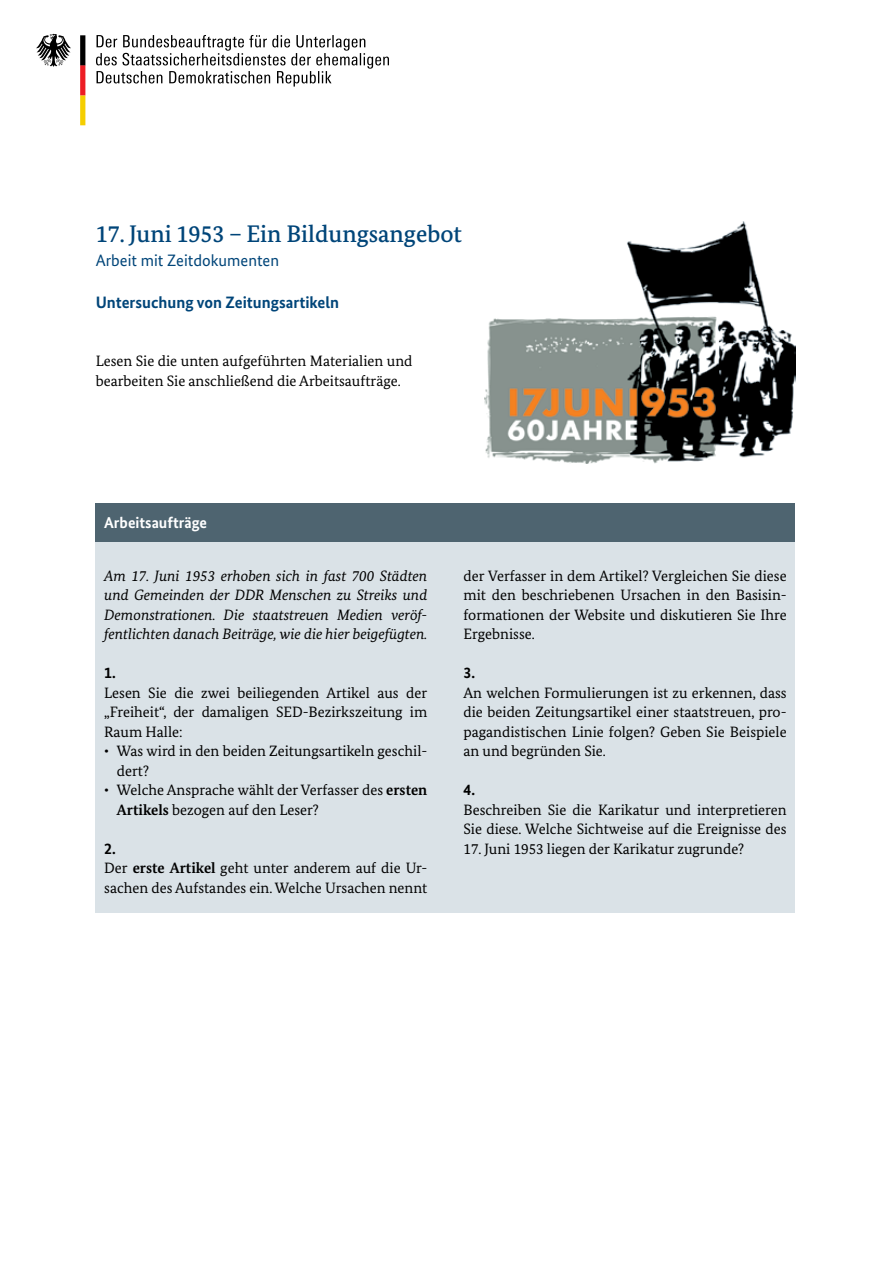
<style>
.page{position:relative;width:893px;height:1263px;background:#fff}
.page>*{position:absolute;margin:0;border:0;box-sizing:border-box;transform-origin:0 0}
.t1{font:500 24px "Bundes Serif";color:#004579}
.t2{font:700 16.5px "Bundes Sans";color:#004579}
.t3{font:16.5px "Bundes Sans";color:#004579}
.t4{font:700 15.75px "Bundes Sans";color:#fff}
.Zwischenüberschrift{font:700 15.75px "Bundes Sans";color:#000}
.Absatzformat_1{font:15px/19.5px "Bundes Serif";color:#000}
.Zwischenüberschrift-2{font:15px/19.5px "Bundes Serif";color:#000}
.Zwischenüberschrift-3{font:italic 15px/19.5px "Bundes Serif";color:#000;text-align:justify}
.s1{font-weight:700}
</style>
<div class="page">
<div style="left:96px;top:542px;width:699px;height:370px;background:#dae2e7"></div>
<svg style="left:36px;top:34px;width:35px;height:33px"></svg>
<svg style="left:80px;top:35px;width:5px;height:90px"></svg>
<svg style="left:96px;top:35px;width:293px;height:52px"></svg>
<img style="left:485px;top:221px;width:310px;height:243px">
<div style="left:96px;top:503px;width:699px;height:38px;background:#4e6470"></div>
<p class="t1" style="left:96px;top:219px;width:368px">17. Juni 1953 – Ein Bildungsangebot</p>
<p class="t3" style="left:96px;top:250px;width:185px">Arbeit mit Zeitdokumenten</p>
<p class="t2" style="left:96px;top:292px;width:245px">Untersuchung von Zeitungsartikeln</p>
<p class="Absatzformat_1" style="left:96px;top:351px;width:318px">Lesen Sie die unten aufgeführten Materialien und bearbeiten Sie anschließend die Arbeitsaufträge.</p>
<p class="t4" style="left:104px;top:513px;width:104px">Arbeitsaufträge</p>
<p class="Zwischenüberschrift-3" style="left:104px;top:565px;width:325px">Am 17. Juni 1953 erhoben sich in fast 700 Städten und Gemeinden der DDR Menschen zu Streiks und Demonstrationen. Die staatstreuen Medien veröf&shy;fentlichten danach Beiträge, wie die hier beigefügten.</p>
<p class="Zwischenüberschrift" style="left:104px;top:663px;width:13px">1.</p>
<p class="Absatzformat_1" style="left:104px;top:682px;width:325px;text-align:justify">Lesen Sie die zwei beiliegenden Artikel aus der „Freiheit“, der damaligen SED-Bezirkszeitung im Raum Halle:</p>
<p class="Absatzformat_1" style="left:117px;top:741px;width:312px;text-indent:-13px">• Was wird in den beiden Zeitungsartikeln geschil&shy;dert?</p>
<p class="Absatzformat_1" style="left:117px;top:780px;width:312px;text-indent:-13px">• Welche Ansprache wählt der Verfasser des <span class="s1">ersten<br>Artikels</span> bezogen auf den Leser?</p>
<p class="Zwischenüberschrift" style="left:104px;top:838px;width:13px">2.</p>
<p class="Zwischenüberschrift-2" style="left:104px;top:858px;width:325px">Der <span class="s1">erste Artikel</span> geht unter anderem auf die Ur&shy;sachen des Aufstandes ein. Welche Ursachen nennt</p>
<p class="Zwischenüberschrift-2" style="left:463px;top:565px;width:325px;text-align:justify">der Verfasser in dem Artikel? Vergleichen Sie diese mit den beschriebenen Ursachen in den Basisin&shy;formationen der Website und diskutieren Sie Ihre Ergebnisse.</p>
<p class="Zwischenüberschrift" style="left:463px;top:663px;width:13px">3.</p>
<p class="Absatzformat_1" style="left:463px;top:682px;width:325px;text-align:justify">An welchen Formulierungen ist zu erkennen, dass die beiden Zeitungsartikel einer staatstreuen, pro&shy;pagandistischen Linie folgen? Geben Sie Beispiele an und begründen Sie.</p>
<p class="Zwischenüberschrift" style="left:463px;top:780px;width:13px">4.</p>
<p class="Absatzformat_1" style="left:463px;top:799px;width:325px">Beschreiben Sie die Karikatur und interpretieren<br>Sie diese. Welche Sichtweise auf die Ereignisse des</p>
<p class="Absatzformat_1" style="left:463px;top:838px;width:282px">17. Juni 1953 liegen der Karikatur zugrunde?</p>
</div>
